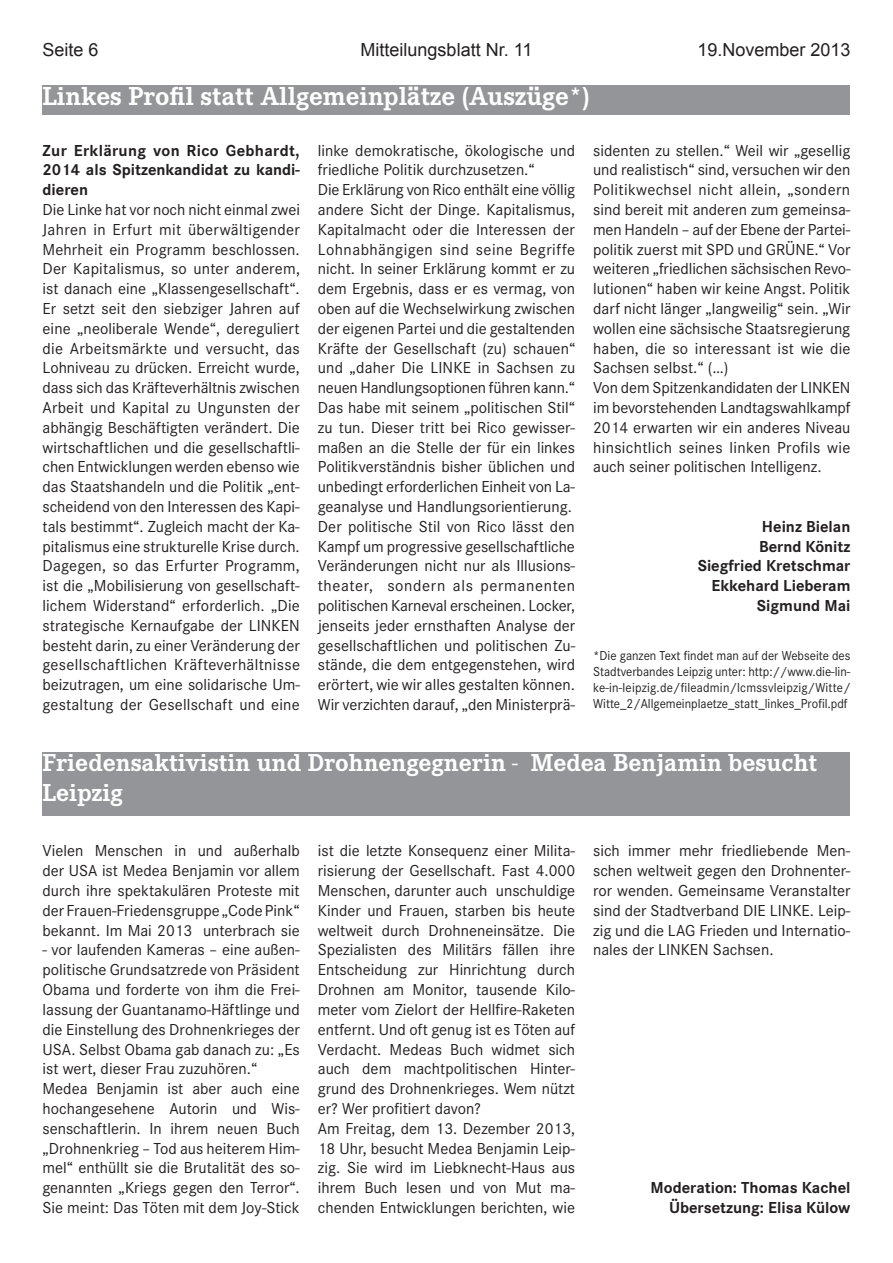
<style>
.page{position:relative;width:893px;height:1263px;background:#fff}
.page>*{position:absolute;margin:0;border:0;box-sizing:border-box;transform-origin:0 0}
.t1{font:700 27px "Corporate E";color:#fff}
.t2{font:700 25.5px/30.6px "Corporate E";color:#fff}
.t3{font:18px "Arial";color:#231f20}
.t4{font:16.5px/19.8px "Corporate S";color:#231f20}
.t5{font:700 16.5px/19.8px "Corporate S";color:#231f20;text-align:right}
.t6{font:13.5px/16.2px "Corporate S";color:#231f20;text-align:justify;scale:.95 1}
</style>
<div class="page">
<div style="left:43px;top:85px;width:807px;height:30px;background:#939598"></div>
<div style="left:43px;top:752px;width:807px;height:64px;background:#939598"></div>
<p class="t3" style="left:43px;top:38px;width:58px">Seite 6</p>
<p class="t3" style="left:361px;top:38px;width:173px">Mitteilungsblatt Nr. 11</p>
<p class="t3" style="left:697px;top:38px;width:155px">19.November 2013</p>
<h1 class="t1" style="left:43px;top:81px;width:549px">Linkes Profil statt Allgemeinplätze (Auszüge*)</h1>
<p class="t5" style="left:43px;top:141px;width:259px;text-align:justify">Zur Erklärung von Rico Gebhardt, 2014 als Spitzenkandidat zu kandi&shy;dieren</p>
<p class="t4" style="left:43px;top:200px;width:259px;text-align:justify">Die Linke hat vor noch nicht einmal zwei Jahren in Erfurt mit überwältigender Mehrheit ein Programm beschlossen.<br>Der Kapitalismus, so unter anderem, ist danach eine „Klassengesellschaft“.<br>Er setzt seit den siebziger Jahren auf eine „neoliberale Wende“, dereguliert die Arbeitsmärkte und versucht, das Lohniveau zu drücken. Erreicht wurde, dass sich das Kräfteverhältnis zwischen Arbeit und Kapital zu Ungunsten der abhängig Beschäftigten verändert. Die wirtschaftlichen und die gesellschaftli&shy;chen Entwicklungen werden ebenso wie das Staatshandeln und die Politik „ent&shy;scheidend von den Interessen des Kapi&shy;tals bestimmt“. Zugleich macht der Ka&shy;pitalismus eine strukturelle Krise durch.<br>Dagegen, so das Erfurter Programm, ist die „Mobilisierung von gesellschaft&shy;lichem Widerstand“ erforderlich. „Die strategische Kernaufgabe der LINKEN besteht darin, zu einer Veränderung der gesellschaftlichen Kräfteverhältnisse beizutragen, um eine solidarische Um&shy;gestaltung der Gesellschaft und eine</p>
<p class="t4" style="left:318px;top:140px;width:259px">linke demokratische, ökologische und friedliche Politik durchzusetzen.“<br>Die Erklärung von Rico enthält eine völlig andere Sicht der Dinge. Kapitalismus, Kapitalmacht oder die Interessen der Lohnabhängigen sind seine Begriffe nicht. In seiner Erklärung kommt er zu dem Ergebnis, dass er es vermag, von oben auf die Wechselwirkung zwischen der eigenen Partei und die gestaltenden Kräfte der Gesellschaft (zu) schauen“ und „daher Die LINKE in Sachsen zu neuen Handlungsoptionen führen kann.“ Das habe mit seinem „politischen Stil“ zu tun. Dieser tritt bei Rico gewisser&shy;maßen an die Stelle der für ein linkes Politikverständnis bisher üblichen und unbedingt erforderlichen Einheit von La&shy;geanalyse und Handlungsorientierung.<br>Der politische Stil von Rico lässt den Kampf um progressive gesellschaftliche Veränderungen nicht nur als Illusions&shy;theater, sondern als permanenten politischen Karneval erscheinen. Locker, jenseits jeder ernsthaften Analyse der gesellschaftlichen und politischen Zu&shy;stände, die dem entgegenstehen, wird erörtert, wie wir alles gestalten können.<br>Wir verzichten darauf, „den Ministerprä-</p>
<p class="t4" style="left:593px;top:140px;width:259px">sidenten zu stellen.“ Weil wir „gesellig und realistisch“ sind, versuchen wir den Politikwechsel nicht allein, „sondern sind bereit mit anderen zum gemeinsa&shy;men Handeln – auf der Ebene der Partei&shy;politik zuerst mit SPD und GRÜNE.“ Vor weiteren „friedlichen sächsischen Revo&shy;lutionen“ haben wir keine Angst. Politik darf nicht länger „langweilig“ sein. „Wir wollen eine sächsische Staatsregierung haben, die so interessant ist wie die Sachsen selbst.“ (…)<br>Von dem Spitzenkandidaten der LINKEN im bevorstehenden Landtagswahlkampf 2014 erwarten wir ein anderes Niveau hinsichtlich seines linken Profils wie auch seiner politischen Intelligenz.</p>
<p class="t5" style="left:698px;top:517px;width:154px">Heinz Bielan<br>Bernd Könitz<br>Siegfried Kretschmar<br>Ekkehard Lieberam<br>Sigmund Mai</p>
<p class="t6" style="left:593px;top:647px;width:273px">*Die ganzen Text findet man auf der Webseite des Stadtverbandes Leipzig unter: http://www.die-lin&shy;ke-in-leipzig.de/fileadmin/lcmssvleipzig/Witte/ Witte_2/Allgemeinplaetze_statt_linkes_Profil.pdf</p>
<h2 class="t2" style="left:43px;top:747px;width:776px">Friedensaktivistin und Drohnengegnerin - Medea Benjamin besucht<br>Leipzig</h2>
<p class="t4" style="left:43px;top:841px;width:259px;text-align:justify">Vielen Menschen in und außerhalb der USA ist Medea Benjamin vor allem durch ihre spektakulären Proteste mit der Frauen-Friedensgruppe „Code Pink“ bekannt. Im Mai 2013 unterbrach sie</p>
<p class="t4" style="left:43px;top:940px;width:259px">- vor laufenden Kameras – eine außen&shy;politische Grundsatzrede von Präsident Obama und forderte von ihm die Frei&shy;lassung der Guantanamo-Häftlinge und die Einstellung des Drohnenkrieges der USA. Selbst Obama gab danach zu: „Es ist wert, dieser Frau zuzuhören.“ Medea Benjamin ist aber auch eine hochangesehene Autorin und Wis&shy;senschaftlerin. In ihrem neuen Buch „Drohnenkrieg – Tod aus heiterem Him&shy;mel“ enthüllt sie die Brutalität des so&shy;genannten „Kriegs gegen den Terror“.<br>Sie meint: Das Töten mit dem Joy-Stick</p>
<p class="t4" style="left:318px;top:841px;width:259px">ist die letzte Konsequenz einer Milita&shy;risierung der Gesellschaft. Fast 4.000<br>Menschen, darunter auch unschuldige Kinder und Frauen, starben bis heute weltweit durch Drohneneinsätze. Die Spezialisten des Militärs fällen ihre Entscheidung zur Hinrichtung durch Drohnen am Monitor, tausende Kilo&shy;meter vom Zielort der Hellfire-Raketen entfernt. Und oft genug ist es Töten auf Verdacht. Medeas Buch widmet sich auch dem machtpolitischen Hinter&shy;grund des Drohnenkrieges. Wem nützt er? Wer profitiert davon?<br>Am Freitag, dem 13. Dezember 2013, 18 Uhr, besucht Medea Benjamin Leip&shy;zig. Sie wird im Liebknecht-Haus aus ihrem Buch lesen und von Mut ma&shy;chenden Entwicklungen berichten, wie</p>
<p class="t4" style="left:593px;top:841px;width:259px;text-align:justify">sich immer mehr friedliebende Men&shy;schen weltweit gegen den Drohnenter&shy;ror wenden. Gemeinsame Veranstalter sind der Stadtverband DIE LINKE. Leip&shy;zig und die LAG Frieden und Internatio&shy;nales der LINKEN Sachsen.</p>
<p class="t5" style="left:651px;top:1178px;width:201px">Moderation: Thomas Kachel<br>Übersetzung: Elisa Külow</p>
</div>
